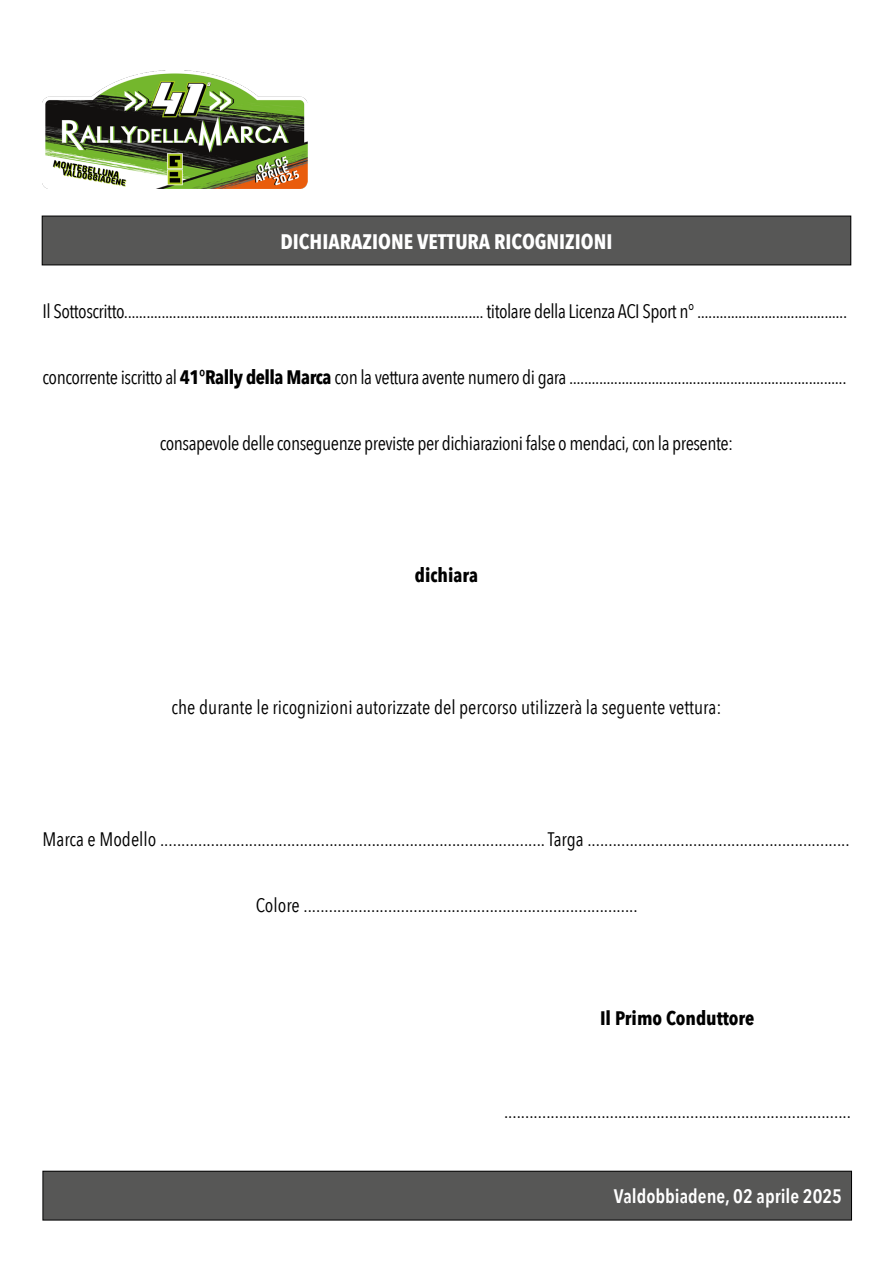
<style>
.page{position:relative;width:893px;height:1263px;background:#fff}
.page>*{position:absolute;margin:0;border:0;box-sizing:border-box;transform-origin:0 0}
.t1{font:700 21px "Avenir Next Condensed";color:#fff}
.t2{font:19.5px "Avenir Next Condensed";letter-spacing:-.025em;color:#000}
.t3{font:19.5px "Avenir Next Condensed";color:#000}
.t4{font:600 19.5px "Avenir Next Condensed";color:#fff}
.t5{font:700 19.5px "Avenir Next Condensed";color:#000}
.s1{font-weight:700}
</style>
<div class="page">
<div style="left:42px;top:216px;width:809px;height:49px;background:#575756"></div>
<div style="left:42px;top:216px;width:809px;height:49px;border:1px solid #000"></div>
<div style="left:43px;top:1171px;width:808px;height:49px;background:#575756"></div>
<div style="left:43px;top:1171px;width:809px;height:49px;border:1px solid #000"></div>
<img style="left:43px;top:71px;width:265px;height:118px">
<p class="t1" style="left:280px;top:229px;width:334px">DICHIARAZIONE VETTURA RICOGNIZIONI</p>
<p class="t2" style="left:43px;top:295px;width:806px">Il Sottoscritto................................................................................................ titolare della Licenza ACI Sport n° ........................................</p>
<p class="t2" style="left:43px;top:361px;width:806px">concorrente iscritto al <span class="s1">41°Rally della Marca</span> con la vettura avente numero di gara ..........................................................................</p>
<p class="t2" style="left:160px;top:427px;width:575px">consapevole delle conseguenze previste per dichiarazioni false o mendaci, con la presente:</p>
<p class="t5" style="left:415px;top:563px;width:65px">dichiara</p>
<p class="t3" style="left:172px;top:691px;width:551px">che durante le ricognizioni autorizzate del percorso utilizzerà la seguente vettura:</p>
<p class="t3" style="left:43px;top:823px;width:809px">Marca e Modello ........................................................................................... Targa ..............................................................</p>
<p class="t2" style="left:256px;top:889px;width:383px">Colore ...............................................................................</p>
<p class="t5" style="left:600px;top:1006px;width:156px">Il Primo Conduttore</p>
<p class="t2" style="left:504px;top:1095px;width:348px">..................................................................................</p>
<p class="t4" style="left:614px;top:1180px;width:230px">Valdobbiadene, 02 aprile 2025</p>
</div>
